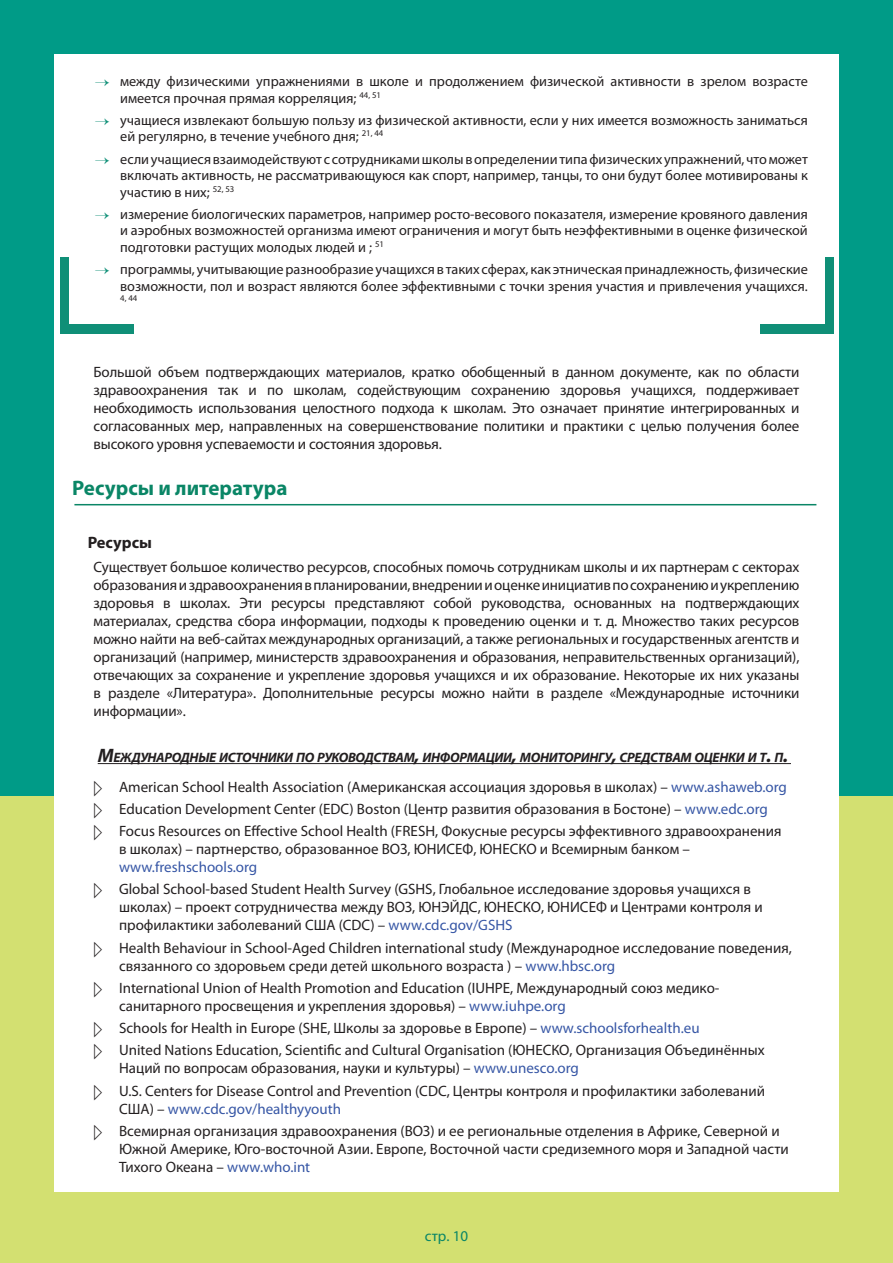
<style>
.page{position:relative;width:893px;height:1263px;background:#fff}
.page>*{position:absolute;margin:0;border:0;box-sizing:border-box;transform-origin:0 0}
.t1{font:700 21px "Myriad Pro";color:#0a8666}
.t2{font:700 16.5px "Myriad Pro";color:#231f20}
.t3{font:15px/18px "Myriad Pro";color:#231f20}
.t4{font:15px "Myriad Pro";color:#3656a5}
.t5{font:15px "Myriad Pro";color:#0a8666}
.t6{font:14.25px/16.5px "Myriad Pro";color:#231f20}
.t7{font:italic 700 13.65px "Myriad Pro";letter-spacing:-.025em;color:#231f20}
.t8{font:8.7px "Myriad Pro";color:#231f20}
.s1{color:#0f8f77}
.s2{font-size:19.5px}
.s3{color:#3656a5}
</style>
<div class="page">
<div style="left:0;top:780px;width:893px;height:483px;background:#d3e071"></div>
<div style="left:0;top:0;width:893px;height:795px;background:#009b87"></div>
<div style="left:54px;top:54px;width:785px;height:1138px;background:#fff"></div>
<div style="left:60px;top:257px;width:74px;height:77px;background:#0f8f77"></div>
<div style="left:761px;top:257px;width:73px;height:77px;background:#0f8f77"></div>
<div style="left:69px;top:69px;width:756px;height:254px;background:#fff"></div>
<hr style="left:74px;top:504px;width:742px;height:1px;background:#0a8666">
<hr style="left:98px;top:763px;width:693px;height:1px;background:#231f20">
<p class="t6" style="left:120px;top:73px;width:689px;text-indent:-26px"><span class="s1">→</span> между физическими упражнениями в школе и продолжением физической активности в зрелом возрасте имеется прочная прямая корреляция; <sup>44,</sup> <sup>51</sup></p>
<p class="t6" style="left:120px;top:112px;width:689px;text-indent:-26px"><span class="s1">→</span> учащиеся извлекают большую пользу из физической активности, если у них имеется возможность заниматься ей регулярно, в течение учебного дня; <sup>21,</sup> <sup>44</sup></p>
<p class="t6" style="left:120px;top:150px;width:689px;text-align:justify;text-indent:-26px"><span class="s1">→</span> если учащиеся взаимодействуют с сотрудниками школы в определении типа физических упражнений, что может включать активность, не рассматривающуюся как спорт, например, танцы, то они будут более мотивированы к участию в них; <sup>52,</sup> <sup>53</sup></p>
<p class="t6" style="left:120px;top:206px;width:689px;text-align:justify;text-indent:-26px"><span class="s1">→</span> измерение биологических параметров, например росто-весового показателя, измерение кровяного давления и аэробных возможностей организма имеют ограничения и могут быть неэффективными в оценке физической подготовки растущих молодых людей и ; <sup>51</sup></p>
<p class="t6" style="left:95px;top:261px;width:715px;text-align:right"><span class="s1">→</span> программы, учитывающие разнообразие учащихся в таких сферах, как этническая принадлежность, физические возможности, пол и возраст являются более эффективными с точки зрения участия и привлечения учащихся.</p>
<p class="t8" style="left:120px;top:292px;width:19px">4, 44</p>
<p class="t3" style="left:94px;top:363px;width:707px;text-align:justify">Большой объем подтверждающих материалов, кратко обобщенный в данном документе, как по области здравоохранения так и по школам, содействующим сохранению здоровья учащихся, поддерживает необходимость использования целостного подхода к школам. Это означает принятие интегрированных и согласованных мер, направленных на совершенствование политики и практики с целью получения более высокого уровня успеваемости и состояния здоровья.</p>
<h1 class="t1" style="left:72px;top:475px;width:217px">Ресурсы и литература</h1>
<p class="t2" style="left:88px;top:532px;width:66px">Ресурсы</p>
<p class="t3" style="left:94px;top:558px;width:707px;text-align:justify">Существует большое количество ресурсов, способных помочь сотрудникам школы и их партнерам с секторах образования и здравоохранения в планировании, внедрении и оценке инициатив по сохранению и укреплению здоровья в школах. Эти ресурсы представляют собой руководства, основанных на подтверждающих материалах, средства сбора информации, подходы к проведению оценки и т. д. Множество таких ресурсов можно найти на веб-сайтах международных организаций, а также региональных и государственных агентств и организаций (например, министерств здравоохранения и образования, неправительственных организаций), отвечающих за сохранение и укрепление здоровья учащихся и их образование. Некоторые их них указаны в разделе «Литература». Дополнительные ресурсы можно найти в разделе «Международные источники информации».</p>
<p class="t7" style="left:98px;top:748px;width:692px"><span class="s2">М</span>еждународные источники по руководствам<span class="s2">,</span> информации<span class="s2">,</span> мониторингу<span class="s2">,</span> средствам оценки и т<span class="s2">.</span> п<span class="s2">.</span></p>
<p class="t3" style="left:119px;top:775px;width:669px;line-height:22.2px">American School Health Association (Американская ассоциация здоровья в школах) – <span class="s3">www.ashaweb.org<br></span>Education Development Center (EDC) Boston (Центр развития образования в Бостоне) – <span class="s3">www.edc.org<br></span>Focus Resources on Effective School Health (FRESH, Фокусные ресурсы эффективного здравоохранения</p>
<p class="t3" style="left:119px;top:840px;width:572px">в школах) – партнерство, образованное ВОЗ, ЮНИСЕФ, ЮНЕСКО и Всемирным банком –</p>
<p class="t4" style="left:119px;top:858px;width:140px">www.freshschools.org</p>
<p class="t3" style="left:119px;top:880px;width:645px">Global School-based Student Health Survey (GSHS, Глобальное исследование здоровья учащихся в школах) – проект сотрудничества между ВОЗ, ЮНЭЙДС, ЮНЕСКО, ЮНИСЕФ и Центрами контроля и профилактики заболеваний США (CDC) – <span class="s3">www.cdc.gov/GSHS</span></p>
<p class="t3" style="left:119px;top:938px;width:674px">Health Behaviour in School-Aged Children international study (Международное исследование поведения, связанного со здоровьем среди детей школьного возраста ) – <span class="s3">www.hbsc.org</span></p>
<p class="t3" style="left:119px;top:979px;width:602px">International Union of Health Promotion and Education (IUHPE, Международный союз медико&shy;санитарного просвещения и укрепления здоровья) – <span class="s3">www.iuhpe.org</span></p>
<p class="t3" style="left:119px;top:1017px;width:647px;line-height:22.2px">Schools for Health in Europe (SHE, Школы за здоровье в Европе) – <span class="s3">www.schoolsforhealth.eu<br></span>United Nations Education, Scientific and Cultural Organisation (ЮНЕСКО, Организация Объединённых</p>
<p class="t3" style="left:119px;top:1057px;width:647px;line-height:22.2px">Наций по вопросам образования, науки и культуры) – <span class="s3">www.unesco.org<br></span>U.S. Centers for Disease Control and Prevention (CDC, Центры контроля и профилактики заболеваний</p>
<p class="t3" style="left:119px;top:1097px;width:662px;line-height:22.2px">США) – <span class="s3">www.cdc.gov/healthyyouth<br></span>Всемирная организация здравоохранения (ВОЗ) и ее региональные отделения в Африке, Северной и</p>
<p class="t3" style="left:119px;top:1140px;width:671px">Южной Америке, Юго-восточной Азии. Европе, Восточной части средиземного моря и Западной части<br>Тихого Океана – <span class="s3">www.who.int</span></p>
<p class="t5" style="left:425px;top:1226px;width:45px">стр. 10</p>
</div>
